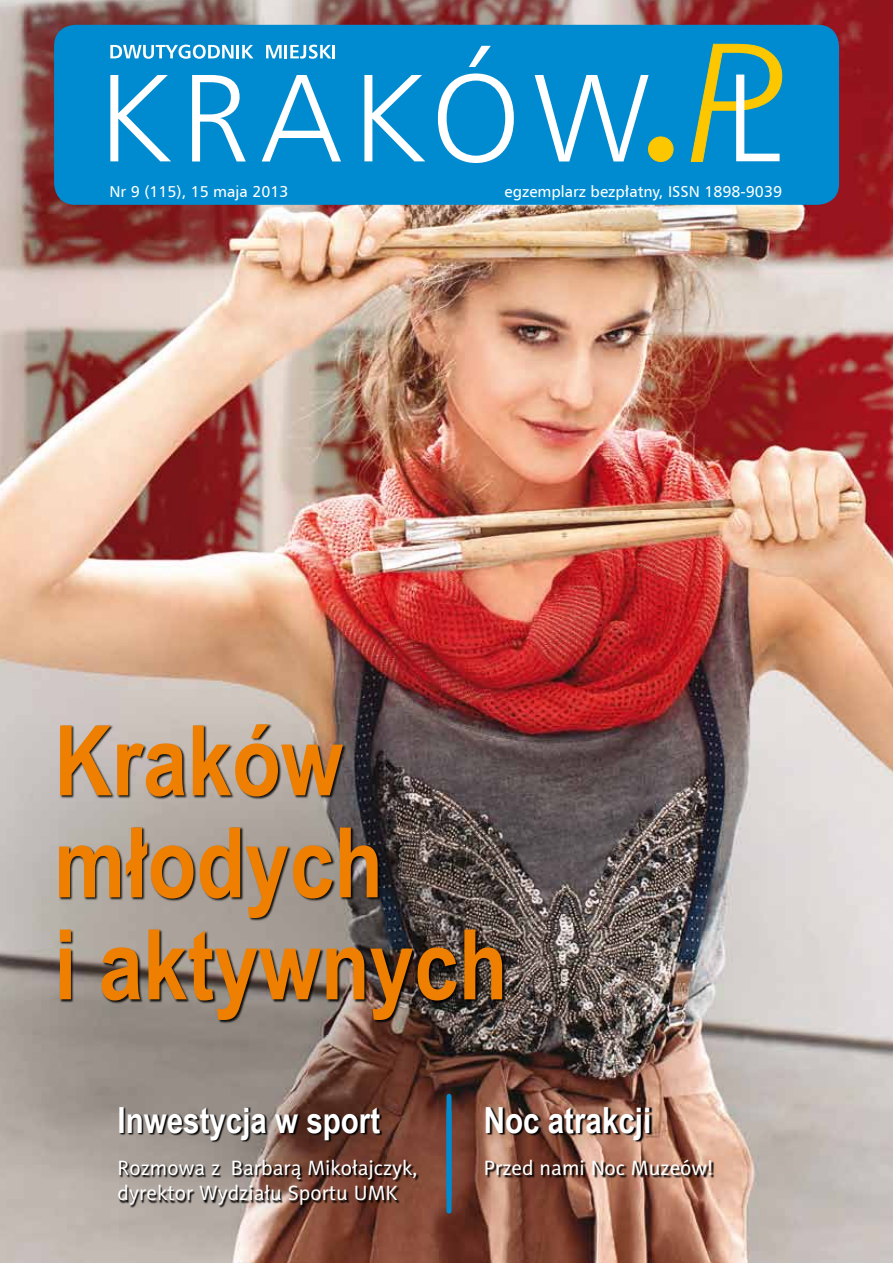
<style>
.page{position:relative;width:893px;height:1263px;background:#fff}
.page>*{position:absolute;margin:0;border:0;box-sizing:border-box;transform-origin:0 0}
.t1{font:700 97.5px/102px "Arial Narrow";color:#ee7f00}
.t2{font:700 36px "Arial Narrow";color:#fff}
.t3{font:21px/25.2px "Naomi Sans EFN";color:#fff}
.t4{font:15.75px "Humnst 777 EU";color:#fff}
</style>
<div class="page">
<img style="left:0;top:0;width:893px;height:1263px">
<div style="left:54px;top:25px;width:785px;height:180px;background:#008bd0;border-radius:21px"></div>
<svg style="left:110px;top:45px;width:143px;height:14px"></svg>
<svg style="left:266px;top:45px;width:69px;height:14px"></svg>
<svg style="left:110px;top:75px;width:61px;height:86px"></svg>
<svg style="left:192px;top:75px;width:54px;height:86px"></svg>
<svg style="left:262px;top:75px;width:79px;height:86px"></svg>
<svg style="left:364px;top:75px;width:61px;height:86px"></svg>
<svg style="left:438px;top:46px;width:76px;height:117px"></svg>
<svg style="left:535px;top:75px;width:114px;height:86px"></svg>
<div style="left:648px;top:137px;width:25px;height:24px;background:#fdc700;border-radius:50%"></div>
<div style="left:648px;top:137px;width:25px;height:25px;border:1px solid #fdc700;border-radius:50%"></div>
<svg style="left:690px;top:44px;width:92px;height:118px"></svg>
<div style="left:59px;top:724px;width:447px;height:300px;background:#000;opacity:.9"></div>
<svg style="left:119px;top:1107px;width:300px;height:100px;background:#715950"></svg>
<svg style="left:446px;top:1092px;width:6px;height:122px"></svg>
<svg style="left:486px;top:1107px;width:228px;height:71px;background:#8d6251"></svg>
<p class="t4" style="left:109px;top:182px;width:180px">Nr 9 (115), 15 maja 2013</p>
<p class="t4" style="left:505px;top:182px;width:279px">egzemplarz bezpłatny, ISSN 1898-9039</p>
<h1 class="t1" style="left:54px;top:712px;width:455px">Kraków młodych<br>i aktywnych</h1>
<h2 class="t2" style="left:118px;top:1099px;width:264px">Inwestycja w sport</h2>
<p class="t3" style="left:118px;top:1155px;width:301px">Rozmowa z Barbarą Mikołajczyk, dyrektor Wydziału Sportu UMK</p>
<h2 class="t2" style="left:484px;top:1099px;width:169px">Noc atrakcji</h2>
<p class="t3" style="left:484px;top:1155px;width:231px">Przed nami Noc Muzeów!</p>
</div>
